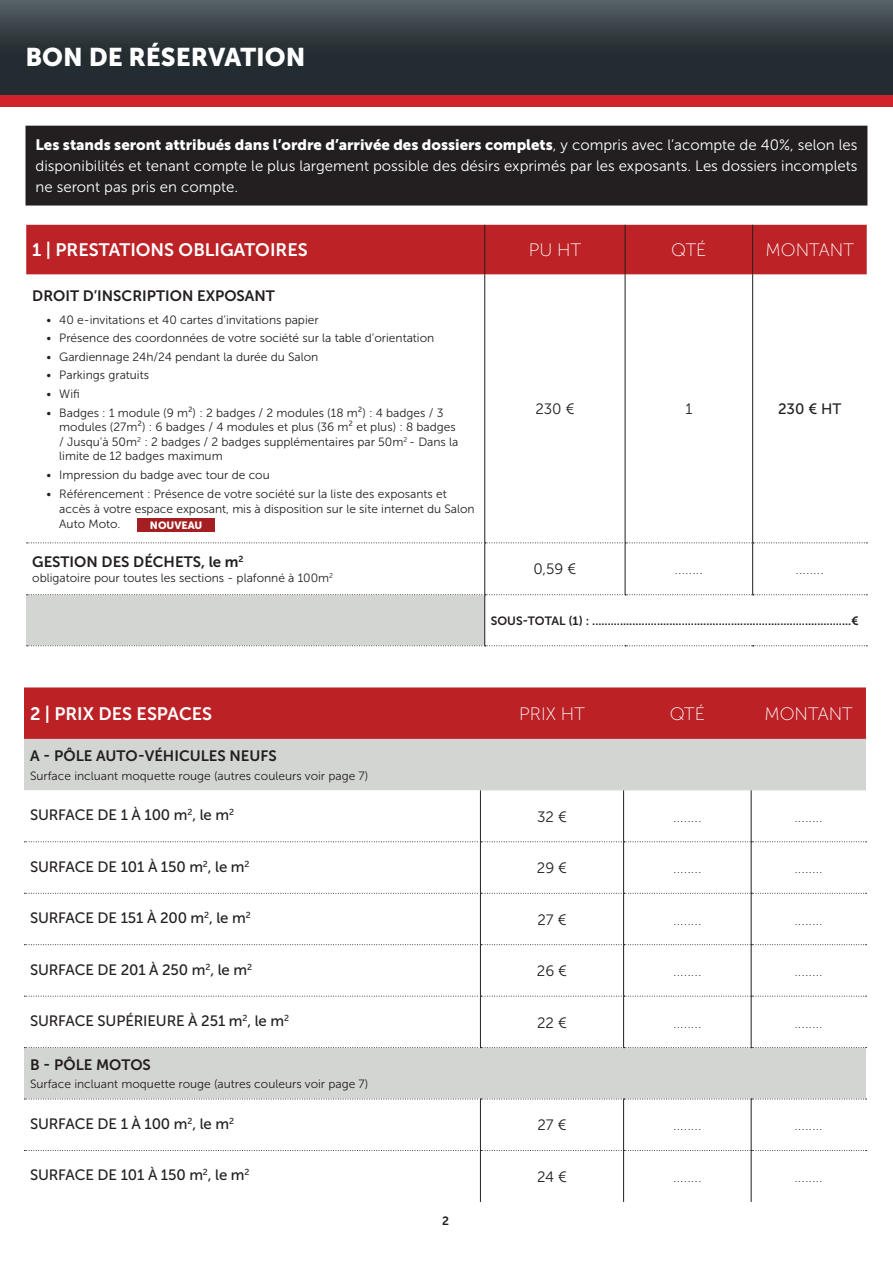
<style>
.page{position:relative;width:893px;height:1263px;background:#fff}
.page>*{position:absolute;margin:0;border:0;box-sizing:border-box;transform-origin:0 0}
.t1{font:25.5px "Museo Sans 900";color:#fff}
.t2{font:18px "Museo Sans 700";color:#fff}
.t3{font:18px "Museo Sans 100";color:#fff}
.t4{font:15px "Museo Sans 500";letter-spacing:-.01em;color:#231f20}
.t5{font:15px/21px "Museo Sans 300";color:#fff}
.t6{font:15px "Museo Sans 100";color:#231f20}
.t7{font:15px "Museo Sans 900";color:#fff}
.t8{font:15px "Museo Sans 700";color:#231f20}
.t9{font:15px "Museo Sans 300";color:#231f20}
.t10{font:12px/14.4px "Museo Sans 300";color:#231f20}
.t11{font:12px "Museo Sans 700";color:#231f20}
.t12{font:10.5px "Museo Sans 900";color:#fff}
.s1{font-family:"Museo Sans 300"}
</style>
<div class="page">
<div style="left:0;top:0;width:893px;height:96px;background:linear-gradient(to bottom,#4b545a,#172023)"></div>
<div style="left:0;top:96px;width:893px;height:11px;background:#d1222c"></div>
<div style="left:26px;top:126px;width:841px;height:79px;background:#231f20"></div>
<div style="left:26px;top:126px;width:841px;height:80px;border:2px solid #231f20"></div>
<div style="left:24px;top:687px;width:842px;height:52px;background:#bc2126"></div>
<svg style="left:24px;top:739px;width:842px;height:360px"></svg>
<svg style="left:24px;top:790px;width:456px;height:412px"></svg>
<hr style="left:480px;top:790px;width:1px;height:51px;background:#231f20">
<hr style="left:623px;top:790px;width:1px;height:51px;background:#231f20">
<hr style="left:751px;top:790px;width:1px;height:51px;background:#231f20">
<hr style="left:480px;top:842px;width:1px;height:51px;background:#231f20">
<hr style="left:623px;top:842px;width:1px;height:51px;background:#231f20">
<hr style="left:751px;top:842px;width:1px;height:51px;background:#231f20">
<hr style="left:480px;top:894px;width:1px;height:50px;background:#231f20">
<hr style="left:623px;top:894px;width:1px;height:50px;background:#231f20">
<hr style="left:751px;top:894px;width:1px;height:50px;background:#231f20">
<hr style="left:480px;top:945px;width:1px;height:51px;background:#231f20">
<hr style="left:623px;top:945px;width:1px;height:51px;background:#231f20">
<hr style="left:751px;top:945px;width:1px;height:51px;background:#231f20">
<hr style="left:480px;top:996px;width:1px;height:51px;background:#231f20">
<hr style="left:623px;top:996px;width:1px;height:51px;background:#231f20">
<hr style="left:751px;top:996px;width:1px;height:51px;background:#231f20">
<hr style="left:480px;top:1099px;width:1px;height:51px;background:#231f20">
<hr style="left:623px;top:1099px;width:1px;height:51px;background:#231f20">
<hr style="left:751px;top:1099px;width:1px;height:51px;background:#231f20">
<hr style="left:480px;top:1151px;width:1px;height:51px;background:#231f20">
<hr style="left:623px;top:1151px;width:1px;height:51px;background:#231f20">
<hr style="left:751px;top:1151px;width:1px;height:51px;background:#231f20">
<svg style="left:24px;top:1047px;width:843px;height:1px"></svg>
<svg style="left:24px;top:1099px;width:843px;height:1px"></svg>
<svg style="left:24px;top:1150px;width:843px;height:1px"></svg>
<svg style="left:24px;top:996px;width:843px;height:1px"></svg>
<svg style="left:24px;top:944px;width:843px;height:1px"></svg>
<svg style="left:24px;top:893px;width:843px;height:1px"></svg>
<svg style="left:24px;top:841px;width:843px;height:1px"></svg>
<div style="left:26px;top:225px;width:841px;height:49px;background:#bc2226"></div>
<div style="left:26px;top:595px;width:459px;height:51px;background:#d3d5d3"></div>
<hr style="left:484px;top:225px;width:1px;height:49px;background:#231f20">
<hr style="left:484px;top:274px;width:1px;height:268px;background:#231f20">
<hr style="left:484px;top:543px;width:1px;height:51px;background:#231f20">
<hr style="left:484px;top:595px;width:1px;height:50px;background:#231f20">
<hr style="left:625px;top:225px;width:1px;height:49px;background:#231f20">
<hr style="left:625px;top:274px;width:1px;height:268px;background:#231f20">
<hr style="left:625px;top:543px;width:1px;height:51px;background:#231f20">
<hr style="left:752px;top:225px;width:1px;height:49px;background:#231f20">
<hr style="left:752px;top:274px;width:1px;height:268px;background:#231f20">
<hr style="left:752px;top:543px;width:1px;height:51px;background:#231f20">
<svg style="left:27px;top:594px;width:840px;height:1px"></svg>
<svg style="left:27px;top:645px;width:840px;height:1px"></svg>
<svg style="left:27px;top:542px;width:840px;height:1px"></svg>
<div style="left:137px;top:519px;width:78px;height:13px;background:#a51f22"></div>
<h1 class="t1" style="left:26px;top:43px;width:281px">BON DE RÉSERVATION</h1>
<p class="t7" style="left:36px;top:136px;width:823px">Les stands seront attribués dans l’ordre d’arrivée des dossiers complets<span class="s1">, y compris avec l’acompte de 40%, selon les</span></p>
<p class="t5" style="left:36px;top:156px;width:823px">disponibilités et tenant compte le plus largement possible des désirs exprimés par les exposants. Les dossiers incomplets ne seront pas pris en compte.</p>
<h2 class="t2" style="left:32px;top:240px;width:277px">1 | PRESTATIONS OBLIGATOIRES</h2>
<h2 class="t3" style="left:529px;top:241px;width:54px">PU HT</h2>
<h2 class="t3" style="left:671px;top:241px;width:37px">QTÉ</h2>
<h2 class="t3" style="left:766px;top:241px;width:90px">MONTANT</h2>
<p class="t8" style="left:32px;top:287px;width:244px">DROIT D’INSCRIPTION EXPOSANT</p>
<p class="t10" style="left:47px;top:312px;width:274px">• 40 e-invitations et 40 cartes d’invitations papier</p>
<p class="t10" style="left:47px;top:331px;width:389px">• Présence des coordonnées de votre société sur la table d’orientation</p>
<p class="t10" style="left:47px;top:350px;width:273px">• Gardiennage 24h/24 pendant la durée du Salon</p>
<p class="t10" style="left:47px;top:368px;width:104px">• Parkings gratuits</p>
<p class="t10" style="left:47px;top:387px;width:35px">• Wifi</p>
<p class="t10" style="left:59px;top:405px;width:401px;text-indent:-13px">• Badges : 1 module (9 m²) : 2 badges / 2 modules (18 m²) : 4 badges / 3 modules (27m²) : 6 badges / 4 modules et plus (36 m² et plus) : 8 badges / Jusqu’à 50m<sup>2</sup> : 2 badges / 2 badges supplémentaires par 50m<sup>2</sup> - Dans la limite de 12 badges maximum</p>
<p class="t10" style="left:47px;top:467px;width:225px">• Impression du badge avec tour de cou</p>
<p class="t10" style="left:59px;top:486px;width:417px;line-height:15px;text-indent:-13px">• Référencement : Présence de votre société sur la liste des exposants et accès à votre espace exposant, mis à disposition sur le site internet du Salon<br>Auto Moto.</p>
<p class="t9" style="left:535px;top:401px;width:41px">230 €</p>
<p class="t9" style="left:685px;top:401px;width:8px">1</p>
<p class="t4" style="left:778px;top:401px;width:65px">230 € HT</p>
<p class="t12" style="left:150px;top:520px;width:54px">NOUVEAU</p>
<p class="t8" style="left:32px;top:554px;width:213px">GESTION DES DÉCHETS, le m<sup>2</sup></p>
<p class="t10" style="left:32px;top:570px;width:302px">obligatoire pour toutes les sections - plafonné à 100m<sup>2</sup></p>
<p class="t9" style="left:533px;top:561px;width:44px">0,59 €</p>
<p class="t6" style="left:675px;top:561px;width:30px">........</p>
<p class="t6" style="left:795px;top:561px;width:30px">........</p>
<p class="t11" style="left:491px;top:614px;width:369px">SOUS-TOTAL (1) : ....................................................................................€</p>
<h2 class="t2" style="left:30px;top:704px;width:184px">2 | PRIX DES ESPACES</h2>
<h2 class="t3" style="left:519px;top:704px;width:67px">PRIX HT</h2>
<h2 class="t3" style="left:670px;top:704px;width:37px">QTÉ</h2>
<h2 class="t3" style="left:764px;top:704px;width:90px">MONTANT</h2>
<p class="t8" style="left:30px;top:747px;width:248px">A - PÔLE AUTO-VÉHICULES NEUFS</p>
<p class="t10" style="left:30px;top:768px;width:340px">Surface incluant moquette rouge (autres couleurs voir page 7)</p>
<p class="t4" style="left:30px;top:807px;width:205px">SURFACE DE 1 À 100 m<sup>2</sup>, le m<sup>2</sup></p>
<p class="t9" style="left:537px;top:808px;width:31px">32 €</p>
<p class="t6" style="left:673px;top:809px;width:30px">........</p>
<p class="t6" style="left:794px;top:809px;width:30px">........</p>
<p class="t4" style="left:30px;top:858px;width:221px">SURFACE DE 101 À 150 m<sup>2</sup>, le m<sup>2</sup></p>
<p class="t9" style="left:537px;top:860px;width:32px">29 €</p>
<p class="t6" style="left:673px;top:860px;width:30px">........</p>
<p class="t6" style="left:794px;top:860px;width:30px">........</p>
<p class="t4" style="left:30px;top:910px;width:222px">SURFACE DE 151 À 200 m<sup>2</sup>, le m<sup>2</sup></p>
<p class="t9" style="left:537px;top:911px;width:31px">27 €</p>
<p class="t6" style="left:673px;top:911px;width:30px">........</p>
<p class="t6" style="left:794px;top:911px;width:30px">........</p>
<p class="t4" style="left:30px;top:961px;width:223px">SURFACE DE 201 À 250 m<sup>2</sup>, le m<sup>2</sup></p>
<p class="t9" style="left:537px;top:963px;width:32px">26 €</p>
<p class="t6" style="left:673px;top:963px;width:30px">........</p>
<p class="t6" style="left:794px;top:963px;width:30px">........</p>
<p class="t4" style="left:30px;top:1012px;width:260px">SURFACE SUPÉRIEURE À 251 m<sup>2</sup>, le m<sup>2</sup></p>
<p class="t9" style="left:537px;top:1014px;width:31px">22 €</p>
<p class="t6" style="left:673px;top:1014px;width:30px">........</p>
<p class="t6" style="left:794px;top:1014px;width:30px">........</p>
<p class="t8" style="left:30px;top:1056px;width:122px">B - PÔLE MOTOS</p>
<p class="t10" style="left:30px;top:1077px;width:340px">Surface incluant moquette rouge (autres couleurs voir page 7)</p>
<p class="t4" style="left:30px;top:1115px;width:205px">SURFACE DE 1 À 100 m<sup>2</sup>, le m<sup>2</sup></p>
<p class="t9" style="left:537px;top:1117px;width:31px">27 €</p>
<p class="t6" style="left:673px;top:1117px;width:30px">........</p>
<p class="t6" style="left:794px;top:1117px;width:30px">........</p>
<p class="t4" style="left:30px;top:1167px;width:221px">SURFACE DE 101 À 150 m<sup>2</sup>, le m<sup>2</sup></p>
<p class="t9" style="left:537px;top:1168px;width:31px">24 €</p>
<p class="t6" style="left:673px;top:1169px;width:30px">........</p>
<p class="t6" style="left:794px;top:1169px;width:30px">........</p>
<p class="t11" style="left:442px;top:1214px;width:8px">2</p>
</div>
